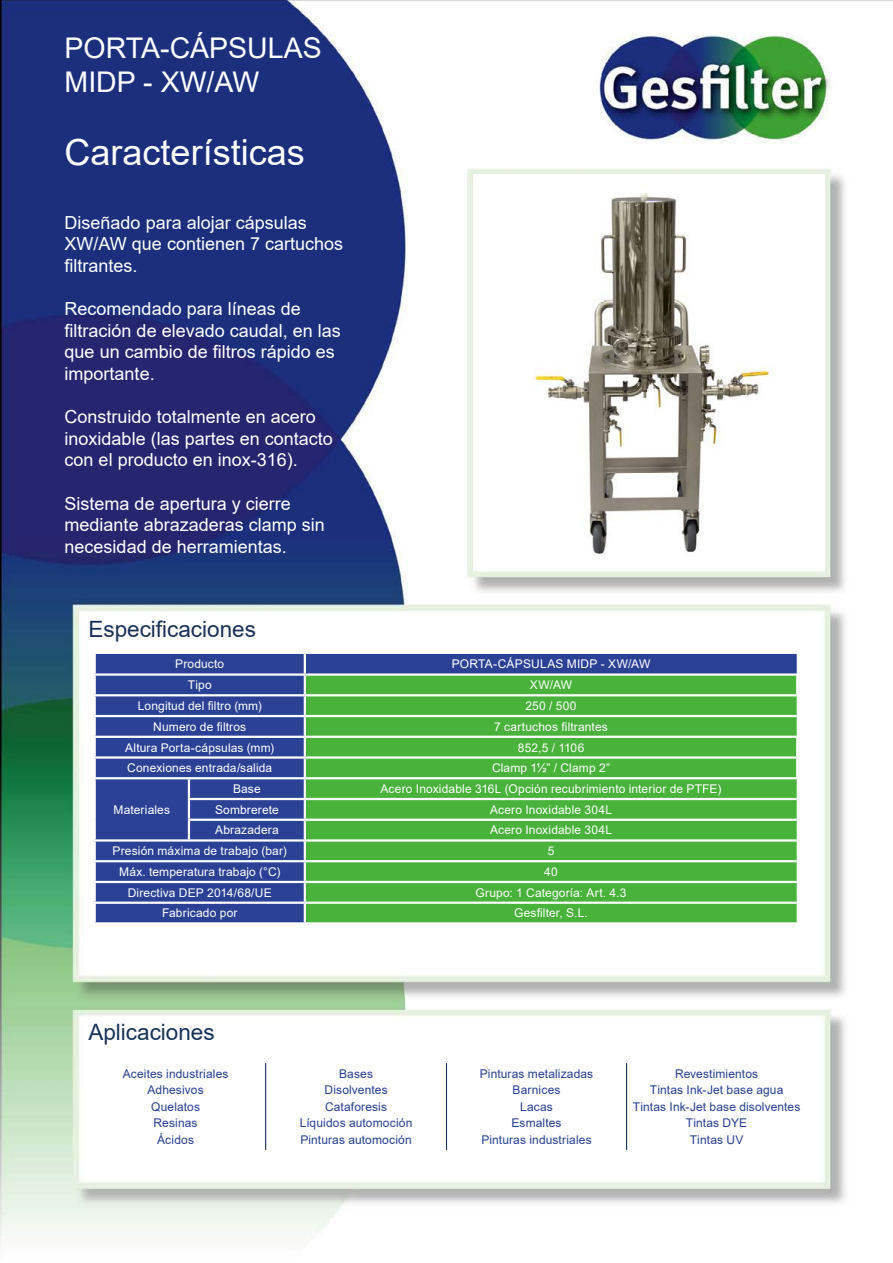
<style>
.page{position:relative;width:893px;height:1263px;background:#fff}
.page>*{position:absolute;margin:0;border:0;box-sizing:border-box;transform-origin:0 0}
.t1{font:36px "Arial";color:#fff}
.t2{font:28.5px/34.2px "Arial";color:#fff}
.t3{font:22.5px "Arial";color:#183157}
.t4{font:18px/21.6px "Arial";color:#fff}
.t5{font:12px "Arial";letter-spacing:.01em;color:#fff}
.t6{font:12px/16.5px "Arial";letter-spacing:.01em;color:#25408f;text-align:center}
</style>
<div class="page">
<img style="left:0;top:0;width:893px;height:1248px">
<img style="left:474px;top:175px;width:350px;height:395px">
<svg style="left:86px;top:1063px;width:721px;height:87px"></svg>
<hr style="left:265px;top:1063px;width:1px;height:87px;background:#183157">
<hr style="left:446px;top:1063px;width:1px;height:87px;background:#183157">
<hr style="left:626px;top:1063px;width:1px;height:87px;background:#183157">
<div style="left:96px;top:654px;width:700px;height:268px;background:#2b4195"></div>
<div style="left:306px;top:676px;width:490px;height:246px;background:#48b23a"></div>
<hr style="left:94px;top:652px;width:95px;height:2px;background:#fff">
<hr style="left:189px;top:652px;width:116px;height:2px;background:#fff">
<hr style="left:305px;top:652px;width:493px;height:2px;background:#fff">
<hr style="left:94px;top:673px;width:95px;height:3px;background:#fff">
<hr style="left:189px;top:673px;width:116px;height:3px;background:#fff">
<hr style="left:305px;top:673px;width:493px;height:3px;background:#fff">
<hr style="left:305px;top:736px;width:493px;height:2px;background:#fff">
<svg style="left:796px;top:654px;width:2px;height:268px"></svg>
<svg style="left:94px;top:654px;width:2px;height:123px"></svg>
<hr style="left:94px;top:694px;width:95px;height:2px;background:#fff">
<hr style="left:189px;top:694px;width:116px;height:2px;background:#fff">
<hr style="left:305px;top:694px;width:493px;height:2px;background:#fff">
<hr style="left:305px;top:756px;width:493px;height:3px;background:#fff">
<hr style="left:94px;top:715px;width:95px;height:2px;background:#fff">
<hr style="left:189px;top:715px;width:116px;height:2px;background:#fff">
<hr style="left:305px;top:715px;width:492px;height:2px;background:#fff">
<hr style="left:94px;top:736px;width:95px;height:2px;background:#fff">
<hr style="left:189px;top:736px;width:116px;height:2px;background:#fff">
<hr style="left:94px;top:756px;width:95px;height:3px;background:#fff">
<hr style="left:189px;top:756px;width:116px;height:3px;background:#fff">
<hr style="left:94px;top:779px;width:2px;height:20px;background:#fff">
<hr style="left:94px;top:799px;width:2px;height:21px;background:#fff">
<svg style="left:188px;top:779px;width:2px;height:60px"></svg>
<hr style="left:94px;top:777px;width:95px;height:2px;background:#fff">
<hr style="left:189px;top:777px;width:116px;height:2px;background:#fff">
<hr style="left:305px;top:777px;width:493px;height:2px;background:#fff">
<hr style="left:188px;top:798px;width:117px;height:2px;background:#fff">
<hr style="left:305px;top:798px;width:492px;height:2px;background:#fff">
<hr style="left:188px;top:819px;width:117px;height:2px;background:#fff">
<hr style="left:94px;top:839px;width:95px;height:3px;background:#fff">
<hr style="left:189px;top:839px;width:116px;height:3px;background:#fff">
<hr style="left:305px;top:819px;width:492px;height:2px;background:#fff">
<hr style="left:305px;top:839px;width:492px;height:3px;background:#fff">
<hr style="left:94px;top:860px;width:95px;height:2px;background:#fff">
<hr style="left:189px;top:860px;width:116px;height:2px;background:#fff">
<hr style="left:305px;top:860px;width:492px;height:2px;background:#fff">
<svg style="left:94px;top:820px;width:2px;height:102px"></svg>
<hr style="left:94px;top:881px;width:95px;height:2px;background:#fff">
<hr style="left:189px;top:881px;width:116px;height:2px;background:#fff">
<hr style="left:94px;top:901px;width:95px;height:3px;background:#fff">
<hr style="left:189px;top:901px;width:116px;height:3px;background:#fff">
<hr style="left:94px;top:922px;width:95px;height:2px;background:#fff">
<hr style="left:189px;top:922px;width:116px;height:2px;background:#fff">
<hr style="left:305px;top:881px;width:492px;height:2px;background:#fff">
<hr style="left:305px;top:901px;width:492px;height:3px;background:#fff">
<hr style="left:305px;top:922px;width:493px;height:2px;background:#fff">
<svg style="left:304px;top:654px;width:2px;height:268px"></svg>
<h2 class="t2" style="left:65px;top:31px;width:259px">PORTA-CÁPSULAS<br>MIDP - XW/AW</h2>
<h1 class="t1" style="left:65px;top:127px;width:242px">Características</h1>
<h3 class="t4" style="left:65px;top:211px;width:280px">Diseñado para alojar cápsulas<br>XW/AW que contienen 7 cartuchos filtrantes.</h3>
<h3 class="t4" style="left:65px;top:298px;width:278px">Recomendado para líneas de filtración de elevado caudal, en las que un cambio de filtros rápido es importante.</h3>
<h3 class="t4" style="left:65px;top:406px;width:270px">Construido totalmente en acero inoxidable (las partes en contacto con el producto en inox-316).</h3>
<h3 class="t4" style="left:65px;top:492px;width:262px">Sistema de apertura y cierre mediante abrazaderas clamp sin necesidad de herramientas.</h3>
<h3 class="t3" style="left:88px;top:614px;width:169px">Especificaciones</h3>
<p class="t5" style="left:175px;top:656px;width:50px">Producto</p>
<p class="t5" style="left:452px;top:656px;width:200px">PORTA-CÁPSULAS MIDP - XW/AW</p>
<p class="t5" style="left:188px;top:677px;width:25px">Tipo</p>
<p class="t5" style="left:530px;top:677px;width:44px">XW/AW</p>
<p class="t5" style="left:138px;top:697px;width:125px">Longitud del filtro (mm)</p>
<p class="t5" style="left:525px;top:697px;width:53px">250 / 500</p>
<p class="t5" style="left:153px;top:718px;width:95px">Numero de filtros</p>
<p class="t5" style="left:494px;top:718px;width:115px">7 cartuchos filtrantes</p>
<p class="t5" style="left:125px;top:739px;width:150px">Altura Porta-cápsulas (mm)</p>
<p class="t5" style="left:518px;top:739px;width:68px">852,5 / 1106</p>
<p class="t5" style="left:127px;top:760px;width:147px">Conexiones entrada/salida</p>
<p class="t5" style="left:492px;top:760px;width:120px">Clamp 1½” / Clamp 2”</p>
<p class="t5" style="left:113px;top:801px;width:58px">Materiales</p>
<p class="t5" style="left:233px;top:780px;width:29px">Base</p>
<p class="t5" style="left:380px;top:780px;width:343px">Acero Inoxidable 316L (Opción recubrimiento interior de PTFE)</p>
<p class="t5" style="left:215px;top:801px;width:65px">Sombrerete</p>
<p class="t5" style="left:490px;top:801px;width:124px">Acero Inoxidable 304L</p>
<p class="t5" style="left:215px;top:822px;width:65px">Abrazadera</p>
<p class="t5" style="left:490px;top:822px;width:124px">Acero Inoxidable 304L</p>
<p class="t5" style="left:113px;top:843px;width:176px">Presión máxima de trabajo (bar)</p>
<p class="t5" style="left:548px;top:843px;width:8px">5</p>
<p class="t5" style="left:119px;top:863px;width:163px">Máx. temperatura trabajo (°C)</p>
<p class="t5" style="left:544px;top:863px;width:15px">40</p>
<p class="t5" style="left:128px;top:884px;width:146px">Directiva DEP 2014/68/UE</p>
<p class="t5" style="left:476px;top:884px;width:152px">Grupo: 1 Categoría: Art. 4.3</p>
<p class="t5" style="left:162px;top:905px;width:77px">Fabricado por</p>
<p class="t5" style="left:514px;top:905px;width:75px">Gesfilter, S.L.</p>
<h3 class="t3" style="left:88px;top:1016px;width:128px">Aplicaciones</h3>
<p class="t6" style="left:123px;top:1065px;width:107px">Aceites industriales<br>Adhesivos<br>Quelatos<br>Resinas<br>Ácidos</p>
<p class="t6" style="left:300px;top:1065px;width:114px">Bases<br>Disolventes<br>Cataforesis<br>Líquidos automoción<br>Pinturas automoción</p>
<p class="t6" style="left:480px;top:1065px;width:115px">Pinturas metalizadas<br>Barnices<br>Lacas<br>Esmaltes<br>Pinturas industriales</p>
<p class="t6" style="left:633px;top:1065px;width:169px">Revestimientos<br>Tintas Ink-Jet base agua<br>Tintas Ink-Jet base disolventes<br>Tintas DYE<br>Tintas UV</p>
</div>
